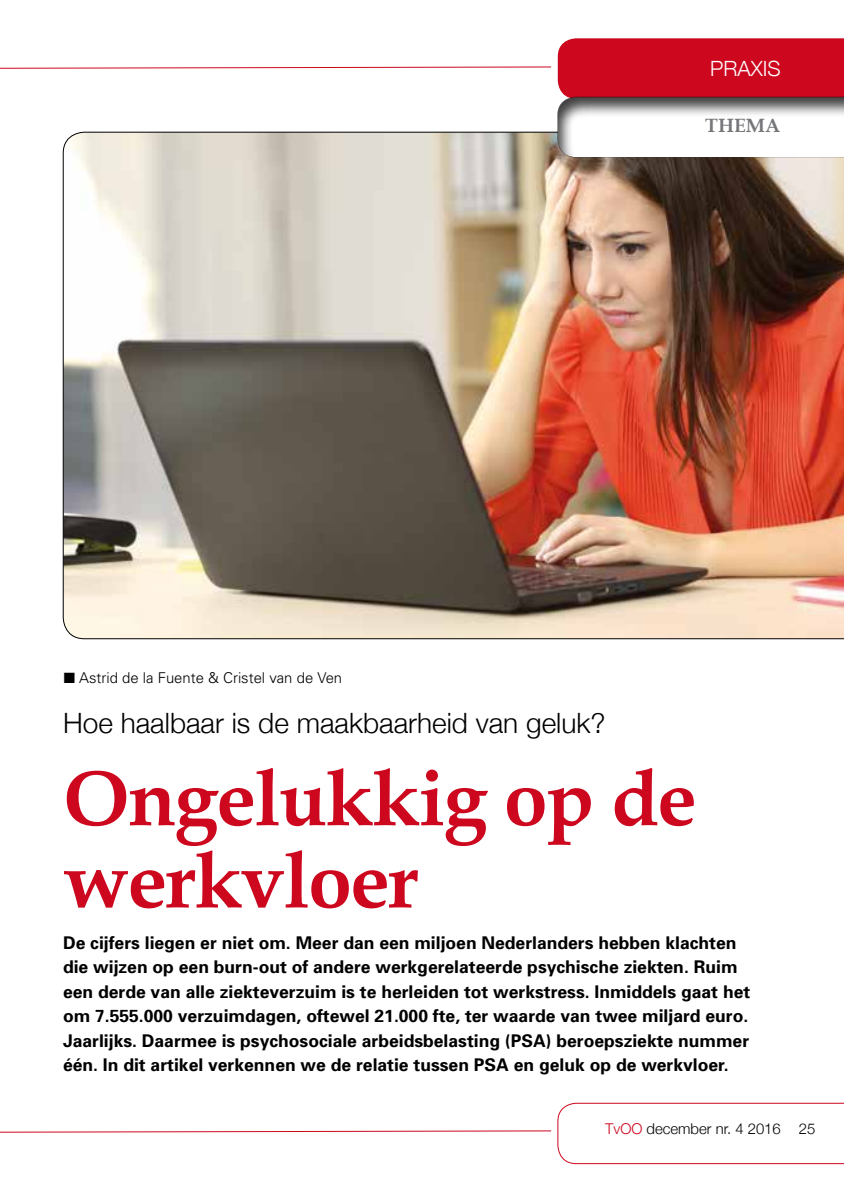
<style>
.page{position:relative;width:844px;height:1191px;background:#fff}
.page>*{position:absolute;margin:0;border:0;box-sizing:border-box;transform-origin:0 0}
.t1{font:700 78.75px/82.2px "Book Antiqua";letter-spacing:-.02em;color:#cd071e}
.t2{font:300 28px "Helvetica Neue";color:#000}
.t3{font:300 21px "Helvetica Neue";color:#fff}
.t4{font:700 19.25px "Book Antiqua";color:#757679}
.t5{font:700 17.5px/24.5px "Univers";color:#000}
.t6{font:300 14.88px "Univers";color:#000}
.t7{font:300 14.88px "Helvetica Neue";color:#000}
.s1{color:#cd071e}
</style>
<div class="page">
<svg style="left:0;top:1102px;width:843px;height:62px"></svg>
<img style="left:63px;top:157px;width:780px;height:482px">
<svg style="left:0;top:38px;width:843px;height:119px"></svg>
<div style="left:557px;top:86px;width:286px;height:73px;background:#000;opacity:.75"></div>
<p class="t3" style="left:710px;top:51px;width:72px">PRAXIS</p>
<p class="t4" style="left:705px;top:115px;width:76px">THEMA</p>
<p class="t6" style="left:64px;top:669px;width:280px">■ Astrid de la Fuente &amp; Cristel van de Ven</p>
<h2 class="t2" style="left:63px;top:700px;width:544px">Hoe haalbaar is de maakbaarheid van geluk?</h2>
<h1 class="t1" style="left:64px;top:758px;width:634px">Ongelukkig op de werkvloer</h1>
<p class="t5" style="left:63px;top:929px;width:688px">De cijfers liegen er niet om. Meer dan een miljoen Nederlanders hebben klachten die wijzen op een burn-out of andere werkgerelateerde psychische ziekten. Ruim een derde van alle ziekteverzuim is te herleiden tot werkstress. Inmiddels gaat het om 7.555.000 verzuimdagen, oftewel 21.000 fte, ter waarde van twee miljard euro.<br>Jaarlijks. Daarmee is psychosociale arbeidsbelasting (PSA) beroepsziekte nummer één. In dit artikel verkennen we de relatie tussen PSA en geluk op de werkvloer.</p>
<p class="t7" style="left:605px;top:1117px;width:212px"><span class="s1">TvOO</span> december nr. 4 2016 25</p>
</div>
